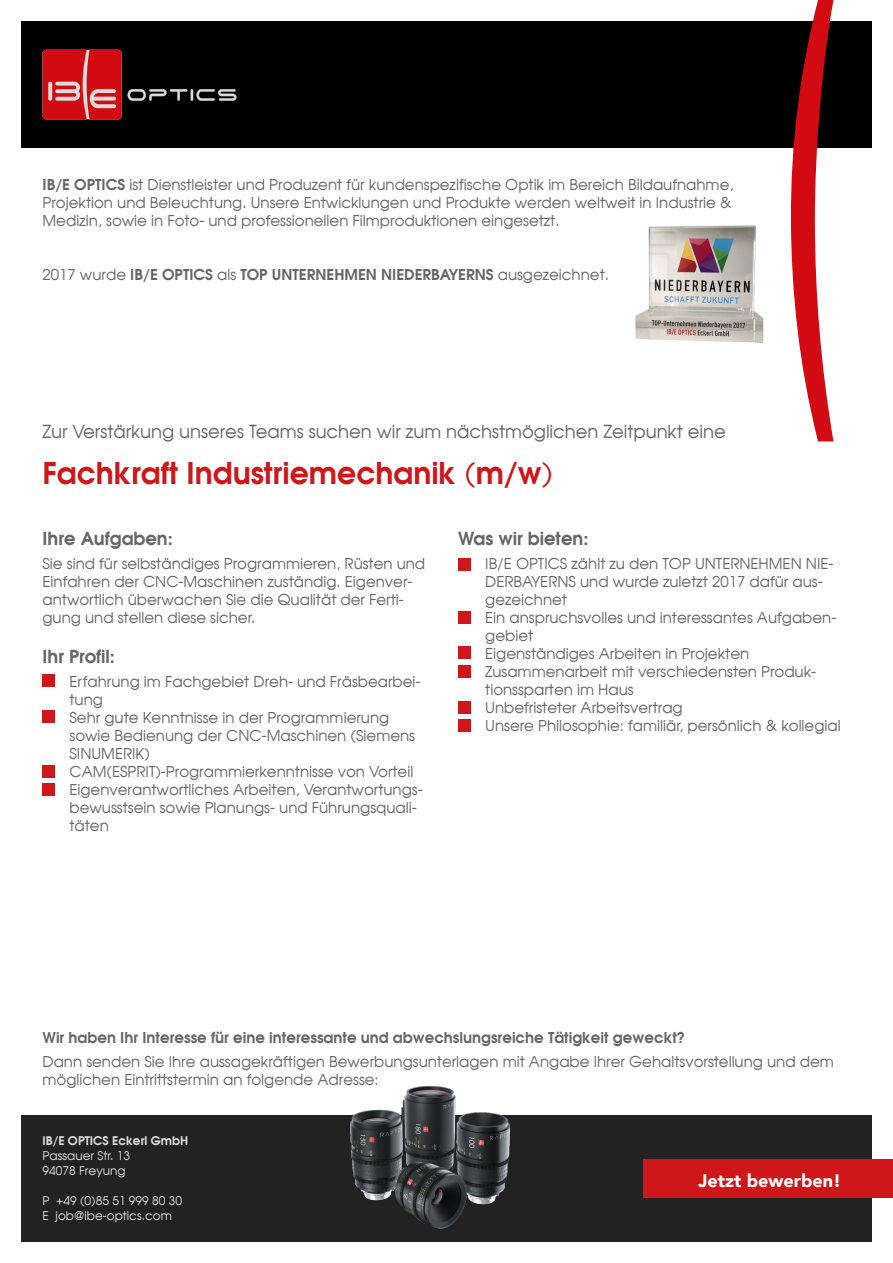
<style>
.page{position:relative;width:893px;height:1263px;background:#fff}
.page>*{position:absolute;margin:0;border:0;box-sizing:border-box;transform-origin:0 0}
.t1{font:700 30px "Avalon";color:#cd171a}
.t2{font:18px "Avalon Plain";color:#666}
.t3{font:700 18px "Avalon";color:#666}
.t4{font:900 18px "Avenir";color:#fff}
.t5{font:15px/18px "Avalon Plain";color:#666}
.t6{font:700 15px "Avalon";color:#666}
.t7{font:12px/15px "Avalon Plain";color:#ddd}
.t8{font:700 12px "Avalon";color:#ddd}
.s1{font-family:"Avalon";font-weight:700}
.s2{font-family:"Avalon Plain";font-weight:400}
</style>
<div class="page">
<img style="left:635px;top:225px;width:129px;height:118px">
<div style="left:21px;top:21px;width:851px;height:127px;background:#000"></div>
<div style="left:21px;top:1115px;width:851px;height:127px;background:#222"></div>
<svg style="left:790px;top:0;width:43px;height:441px"></svg>
<svg style="left:43px;top:50px;width:79px;height:69px"></svg>
<svg style="left:128px;top:89px;width:108px;height:12px"></svg>
<div style="left:643px;top:1159px;width:250px;height:38px;background:#cd171a"></div>
<div style="left:43px;top:674px;width:12px;height:13px;background:#cd171a"></div>
<div style="left:43px;top:710px;width:12px;height:13px;background:#cd171a"></div>
<div style="left:43px;top:765px;width:12px;height:12px;background:#cd171a"></div>
<div style="left:43px;top:783px;width:12px;height:13px;background:#cd171a"></div>
<div style="left:458px;top:558px;width:13px;height:13px;background:#cd171a"></div>
<div style="left:458px;top:611px;width:13px;height:13px;background:#cd171a"></div>
<div style="left:458px;top:646px;width:13px;height:13px;background:#cd171a"></div>
<div style="left:458px;top:665px;width:13px;height:13px;background:#cd171a"></div>
<div style="left:458px;top:701px;width:13px;height:13px;background:#cd171a"></div>
<div style="left:458px;top:719px;width:13px;height:13px;background:#cd171a"></div>
<img style="left:350px;top:1085px;width:161px;height:144px">
<p class="t5" style="left:43px;top:175px;width:693px"><span class="s1">IB/E OPTICS</span> ist Dienstleister und Produzent für kundenspezifische Optik im Bereich Bildaufnahme,<br>Projektion und Beleuchtung. Unsere Entwicklungen und Produkte werden weltweit in Industrie &amp;<br>Medizin, sowie in Foto- und professionellen Filmproduktionen eingesetzt.</p>
<p class="t6" style="left:43px;top:264px;width:568px"><span class="s2">2017 wurde</span> IB/E OPTICS <span class="s2">als</span> TOP UNTERNEHMEN NIEDERBAYERNS <span class="s2">ausgezeichnet.</span></p>
<p class="t2" style="left:43px;top:420px;width:685px">Zur Verstärkung unseres Teams suchen wir zum nächstmöglichen Zeitpunkt eine</p>
<h1 class="t1" style="left:43px;top:452px;width:512px">Fachkraft Industriemechanik (m/w)</h1>
<p class="t3" style="left:43px;top:526px;width:132px">Ihre Aufgaben:</p>
<p class="t5" style="left:43px;top:554px;width:384px">Sie sind für selbständiges Programmieren, Rüsten und Einfahren der CNC-Maschinen zuständig. Eigenver&shy;antwortlich überwachen Sie die Qualität der Ferti&shy;gung und stellen diese sicher.</p>
<p class="t3" style="left:43px;top:644px;width:74px">Ihr Profil:</p>
<p class="t5" style="left:70px;top:672px;width:352px;text-indent:-27px">• Erfahrung im Fachgebiet Dreh- und Fräsbearbei&shy;tung</p>
<p class="t5" style="left:70px;top:708px;width:347px;text-indent:-27px">• Sehr gute Kenntnisse in der Programmierung sowie Bedienung der CNC-Maschinen (Siemens<br>SINUMERIK)</p>
<p class="t5" style="left:43px;top:762px;width:372px">• CAM(ESPRIT)-Programmierkenntnisse von Vorteil</p>
<p class="t5" style="left:70px;top:780px;width:355px;text-indent:-27px">• Eigenverantwortliches Arbeiten, Verantwortungs&shy;bewusstsein sowie Planungs- und Führungsquali&shy;täten</p>
<p class="t3" style="left:458px;top:526px;width:132px">Was wir bieten:</p>
<p class="t5" style="left:485px;top:554px;width:350px;text-indent:-27px">• IB/E OPTICS zählt zu den TOP UNTERNEHMEN NIE-<br>DERBAYERNS und wurde zuletzt 2017 dafür aus&shy;gezeichnet</p>
<p class="t5" style="left:485px;top:608px;width:353px;text-indent:-27px">• Ein anspruchsvolles und interessantes Aufgaben&shy;gebiet</p>
<p class="t5" style="left:458px;top:644px;width:292px">• Eigenständiges Arbeiten in Projekten</p>
<p class="t5" style="left:485px;top:662px;width:332px;text-indent:-27px">• Zusammenarbeit mit verschiedensten Produk&shy;tionssparten im Haus</p>
<p class="t5" style="left:458px;top:698px;width:226px">• Unbefristeter Arbeitsvertrag</p>
<p class="t5" style="left:458px;top:716px;width:384px">• Unsere Philosophie: familiär, persönlich &amp; kollegial</p>
<p class="t6" style="left:43px;top:1027px;width:644px">Wir haben Ihr Interesse für eine interessante und abwechslungsreiche Tätigkeit geweckt?</p>
<p class="t5" style="left:43px;top:1052px;width:793px">Dann senden Sie Ihre aussagekräftigen Bewerbungsunterlagen mit Angabe Ihrer Gehaltsvorstellung und dem möglichen Eintrittstermin an folgende Adresse:</p>
<p class="t8" style="left:43px;top:1133px;width:147px">IB/E OPTICS Eckerl GmbH</p>
<p class="t7" style="left:43px;top:1148px;width:89px">Passauer Str. 13<br>94078 Freyung</p>
<p class="t7" style="left:43px;top:1193px;width:141px">P +49 (0)85 51 999 80 30<br>E job@ibe-optics.com</p>
<p class="t4" style="left:698px;top:1166px;width:144px">Jetzt bewerben!</p>
</div>
